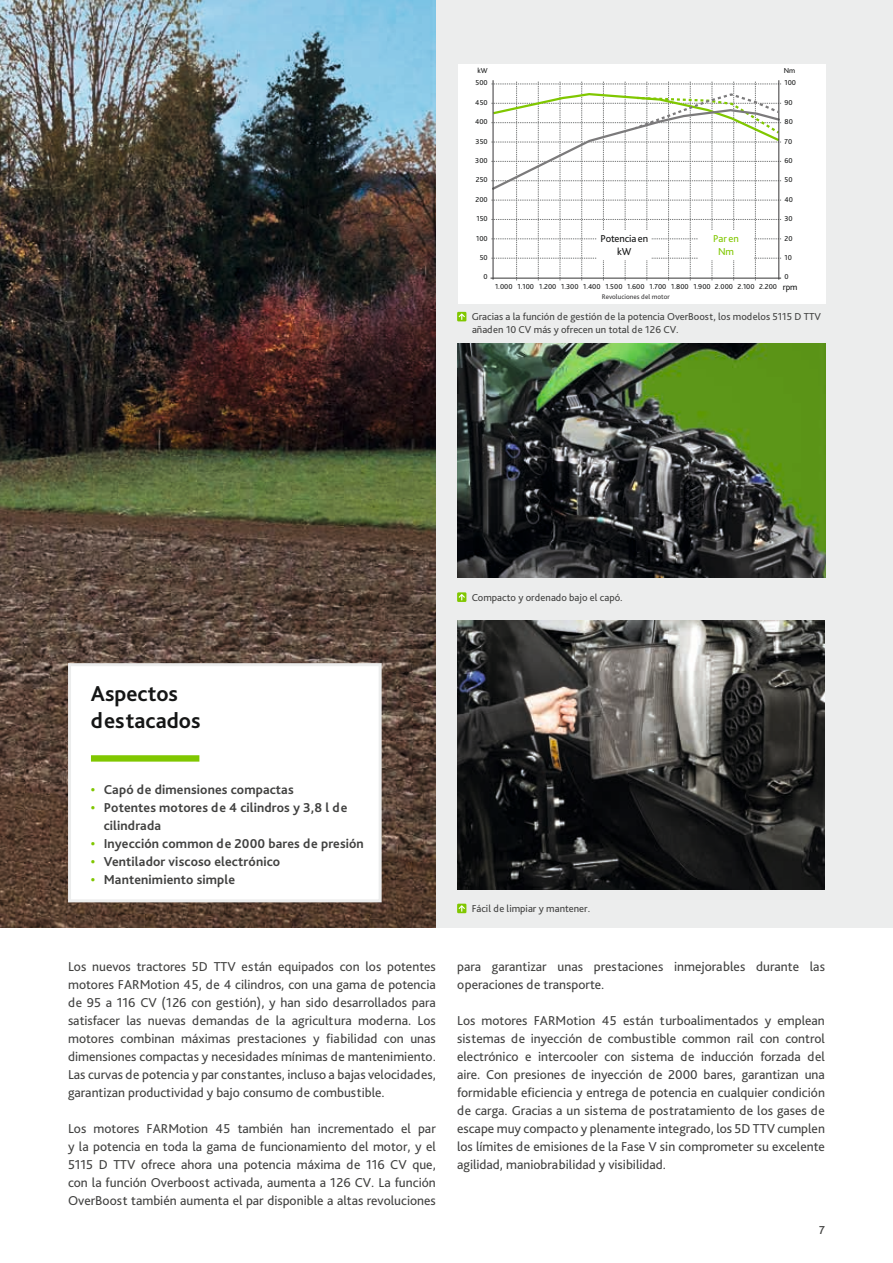
<style>
.page{position:relative;width:893px;height:1263px;background:#fff}
.page>*{position:absolute;margin:0;border:0;box-sizing:border-box;transform-origin:0 0}
.t1{font:700 22.5px/27px "Bliss Pro";color:#151616}
.t2{font:13.5px/18px "Bliss Pro";color:#414140;text-align:justify}
.t3{font:700 13.5px/18px "Bliss Pro";letter-spacing:.01em;color:#414140}
.t4{font:500 12px "Bliss Pro";color:#414140}
.t5{font:10.5px/12.8px "Bliss Pro";color:#414140}
.t6{font:10.5px/12.6px "Bliss Pro";letter-spacing:-.015em;color:#151616;text-align:center}
.t7{font:10.5px/12.6px "Bliss Pro";letter-spacing:-.01em;color:#80c700;text-align:center}
.t8{font:7.5px "Bliss Pro";color:#151616}
.t9{font:7.05px "Bliss Pro";color:#373637}
.s1{font-size:9px}
.s2{color:#80c700}
</style>
<div class="page">
<div style="left:436px;top:0;width:457px;height:928px;background:#eceded"></div>
<img style="left:0;top:0;width:436px;height:928px">
<img style="left:457px;top:621px;width:368px;height:269px">
<img style="left:458px;top:344px;width:367px;height:234px">
<div style="left:68px;top:663px;width:314px;height:239px;background:#fff;border:3px solid #eceded"></div>
<div style="left:458px;top:64px;width:367px;height:239px;background:#fff"></div>
<hr style="left:493px;top:80px;width:1px;height:200px;background:#373637">
<hr style="left:778px;top:80px;width:1px;height:200px;background:#373637">
<svg style="left:490px;top:82px;width:292px;height:198px"></svg>
<div style="left:457px;top:312px;width:9px;height:9px;background:#80c700"></div>
<svg style="left:459px;top:313px;width:6px;height:7px"></svg>
<div style="left:457px;top:904px;width:9px;height:9px;background:#80c700"></div>
<svg style="left:459px;top:905px;width:6px;height:7px"></svg>
<div style="left:91px;top:755px;width:108px;height:7px;background:#80c700"></div>
<svg style="left:457px;top:592px;width:9px;height:10px"></svg>
<svg style="left:459px;top:594px;width:6px;height:6px"></svg>
<div style="left:598px;top:230px;width:53px;height:29px;background:#fff"></div>
<div style="left:698px;top:230px;width:56px;height:29px;background:#fff"></div>
<p class="t8" style="left:478px;top:66px;width:12px">kW</p>
<p class="t8" style="left:784px;top:66px;width:13px">Nm</p>
<p class="t8" style="left:475px;top:78px;width:14px">500</p>
<p class="t8" style="left:475px;top:98px;width:14px">450</p>
<p class="t8" style="left:475px;top:117px;width:14px">400</p>
<p class="t8" style="left:476px;top:137px;width:14px">350</p>
<p class="t8" style="left:475px;top:156px;width:14px">300</p>
<p class="t8" style="left:476px;top:175px;width:13px">250</p>
<p class="t8" style="left:475px;top:195px;width:14px">200</p>
<p class="t8" style="left:476px;top:214px;width:13px">150</p>
<p class="t8" style="left:476px;top:233px;width:13px">100</p>
<p class="t8" style="left:480px;top:253px;width:10px">50</p>
<p class="t8" style="left:483px;top:272px;width:6px">0</p>
<p class="t8" style="left:784px;top:78px;width:13px">100</p>
<p class="t8" style="left:784px;top:98px;width:10px">90</p>
<p class="t8" style="left:784px;top:117px;width:10px">80</p>
<p class="t8" style="left:784px;top:137px;width:9px">70</p>
<p class="t8" style="left:784px;top:156px;width:10px">60</p>
<p class="t8" style="left:784px;top:175px;width:10px">50</p>
<p class="t8" style="left:784px;top:195px;width:10px">40</p>
<p class="t8" style="left:784px;top:214px;width:10px">30</p>
<p class="t8" style="left:784px;top:233px;width:10px">20</p>
<p class="t8" style="left:784px;top:253px;width:9px">10</p>
<p class="t8" style="left:784px;top:272px;width:6px">0</p>
<p class="t6" style="left:601px;top:232px;width:49px">Potencia en kW</p>
<p class="t7" style="left:713px;top:232px;width:27px">Par en<br>Nm</p>
<p class="t9" style="left:602px;top:293px;width:69px">Revoluciones del motor</p>
<p class="t8" style="left:495px;top:282px;width:304px">1.000 1.100 1.200 1.300 1.400 1.500 1.600 1.700 1.800 1.900 2.000 2.100 2.200 <span class="s1">rpm</span></p>
<p class="t5" style="left:472px;top:310px;width:351px">Gracias a la función de gestión de la potencia OverBoost, los modelos 5115 D TTV añaden 10 CV más y ofrecen un total de 126 CV.</p>
<p class="t5" style="left:472px;top:590px;width:153px">Compacto y ordenado bajo el capó.</p>
<h1 class="t1" style="left:91px;top:680px;width:111px">Aspectos destacados</h1>
<p class="t3" style="left:91px;top:780px;width:204px"><span class="s2">•</span> Capó de dimensiones compactas</p>
<p class="t3" style="left:104px;top:798px;width:245px;text-indent:-13px"><span class="s2">•</span> Potentes motores de 4 cilindros y 3,8 l de cilindrada</p>
<p class="t3" style="left:91px;top:834px;width:274px"><span class="s2">•</span> Inyección common de 2000 bares de presión</p>
<p class="t3" style="left:91px;top:852px;width:191px"><span class="s2">•</span> Ventilador viscoso electrónico</p>
<p class="t3" style="left:91px;top:870px;width:146px"><span class="s2">•</span> Mantenimiento simple</p>
<p class="t2" style="left:68px;top:957px;width:369px">Los nuevos tractores 5D TTV están equipados con los potentes motores FARMotion 45, de 4 cilindros, con una gama de potencia de 95 a 116 CV (126 con gestión), y han sido desarrollados para satisfacer las nuevas demandas de la agricultura moderna. Los motores combinan máximas prestaciones y fiabilidad con unas dimensiones compactas y necesidades mínimas de mantenimiento.<br>Las curvas de potencia y par constantes, incluso a bajas velocidades, garantizan productividad y bajo consumo de combustible.</p>
<p class="t2" style="left:68px;top:1119px;width:369px">Los motores FARMotion 45 también han incrementado el par y la potencia en toda la gama de funcionamiento del motor, y el 5115 D TTV ofrece ahora una potencia máxima de 116 CV que, con la función Overboost activada, aumenta a 126 CV. La función OverBoost también aumenta el par disponible a altas revoluciones</p>
<p class="t5" style="left:472px;top:902px;width:120px">Fácil de limpiar y mantener.</p>
<p class="t2" style="left:457px;top:957px;width:369px">para garantizar unas prestaciones inmejorables durante las operaciones de transporte.</p>
<p class="t2" style="left:457px;top:1011px;width:369px">Los motores FARMotion 45 están turboalimentados y emplean sistemas de inyección de combustible common rail con control electrónico e intercooler con sistema de inducción forzada del aire. Con presiones de inyección de 2000 bares, garantizan una formidable eficiencia y entrega de potencia en cualquier condición de carga. Gracias a un sistema de postratamiento de los gases de escape muy compacto y plenamente integrado, los 5D TTV cumplen los límites de emisiones de la Fase V sin comprometer su excelente agilidad, maniobrabilidad y visibilidad.</p>
<p class="t4" style="left:819px;top:1222px;width:7px">7</p>
</div>
